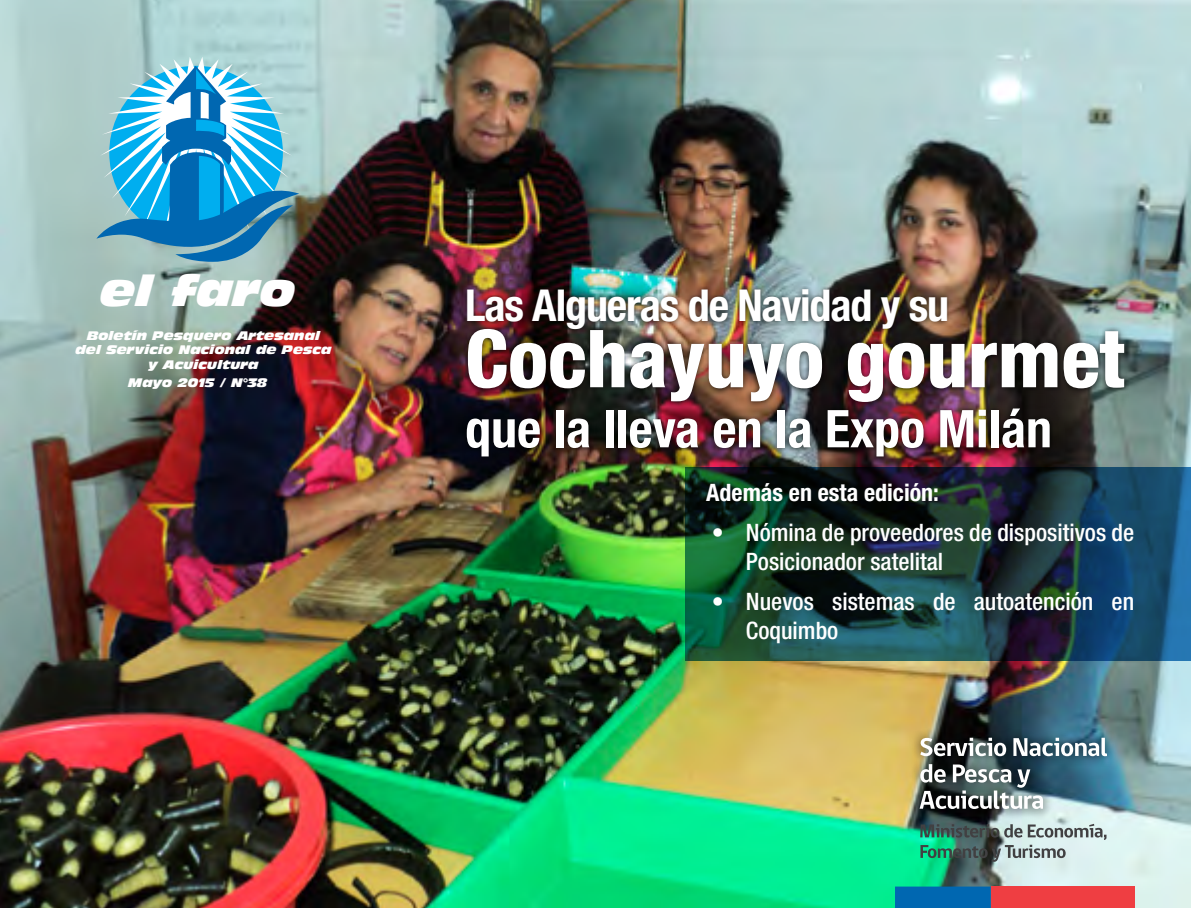
<style>
.page{position:relative;width:1191px;height:908px;background:#fff}
.page>*{position:absolute;margin:0;border:0;box-sizing:border-box;transform-origin:0 0}
.t1{font:800 condensed 80px "Helvetica Neue";color:#fff}
.t2{font:700 condensed 52px "Helvetica Neue";color:#fff}
.t3{font:700 condensed 44px "Helvetica Neue";letter-spacing:-.025em;color:#fff}
.t4{font:italic 42px "Antique Olive LT Nord";color:#fff}
.t5{font:500 condensed 24px/28.8px "Helvetica Neue";color:#fff}
.t6{font:700 condensed 24px "Helvetica Neue";color:#fff}
.t7{font:italic 12px/14.4px "Antique Olive LT Nord";color:#fff;text-align:center}
</style>
<div class="page">
<img style="left:0;top:0;width:1191px;height:907px">
<img style="left:685px;top:467px;width:506px;height:193px">
<svg style="left:96px;top:57px;width:203px;height:205px;background:#5fb0d1"></svg>
<div style="left:462px;top:286px;width:666px;height:176px;background:#000;opacity:.75"></div>
<div style="left:895px;top:886px;width:95px;height:21px;background:#0067b1"></div>
<div style="left:990px;top:886px;width:144px;height:21px;background:#ef3e42"></div>
<div style="left:909px;top:726px;width:208px;height:92px;background:#000;opacity:.75"></div>
<svg style="left:920px;top:737px;width:86px;height:18px"></svg>
<svg style="left:1013px;top:737px;width:94px;height:18px"></svg>
<svg style="left:919px;top:763px;width:124px;height:45px"></svg>
<svg style="left:920px;top:823px;width:186px;height:38px;background:#81a39b"></svg>
<h3 class="t4" style="left:100px;top:264px;width:197px">el faro</h3>
<p class="t7" style="left:75px;top:328px;width:258px">Boletín Pesquero Artesanal del Servicio Nacional de Pesca y Acuicultura</p>
<p class="t7" style="left:128px;top:374px;width:140px">Mayo 2015 / N°38</p>
<h3 class="t3" style="left:465px;top:279px;width:486px">Las Algueras de Navidad y su</h3>
<h1 class="t1" style="left:465px;top:309px;width:661px">Cochayuyo gourmet</h1>
<h2 class="t2" style="left:465px;top:397px;width:588px">que la lleva en la Expo Milán</h2>
<p class="t6" style="left:706px;top:477px;width:234px">Además en esta edición:</p>
<p class="t5" style="left:746px;top:517px;width:390px;text-indent:-34px">• Nómina de proveedores de dispositivos de<br>Posicionador satelital</p>
<p class="t5" style="left:746px;top:586px;width:390px;text-indent:-34px">• Nuevos sistemas de autoatención en<br>Coquimbo</p>
</div>
